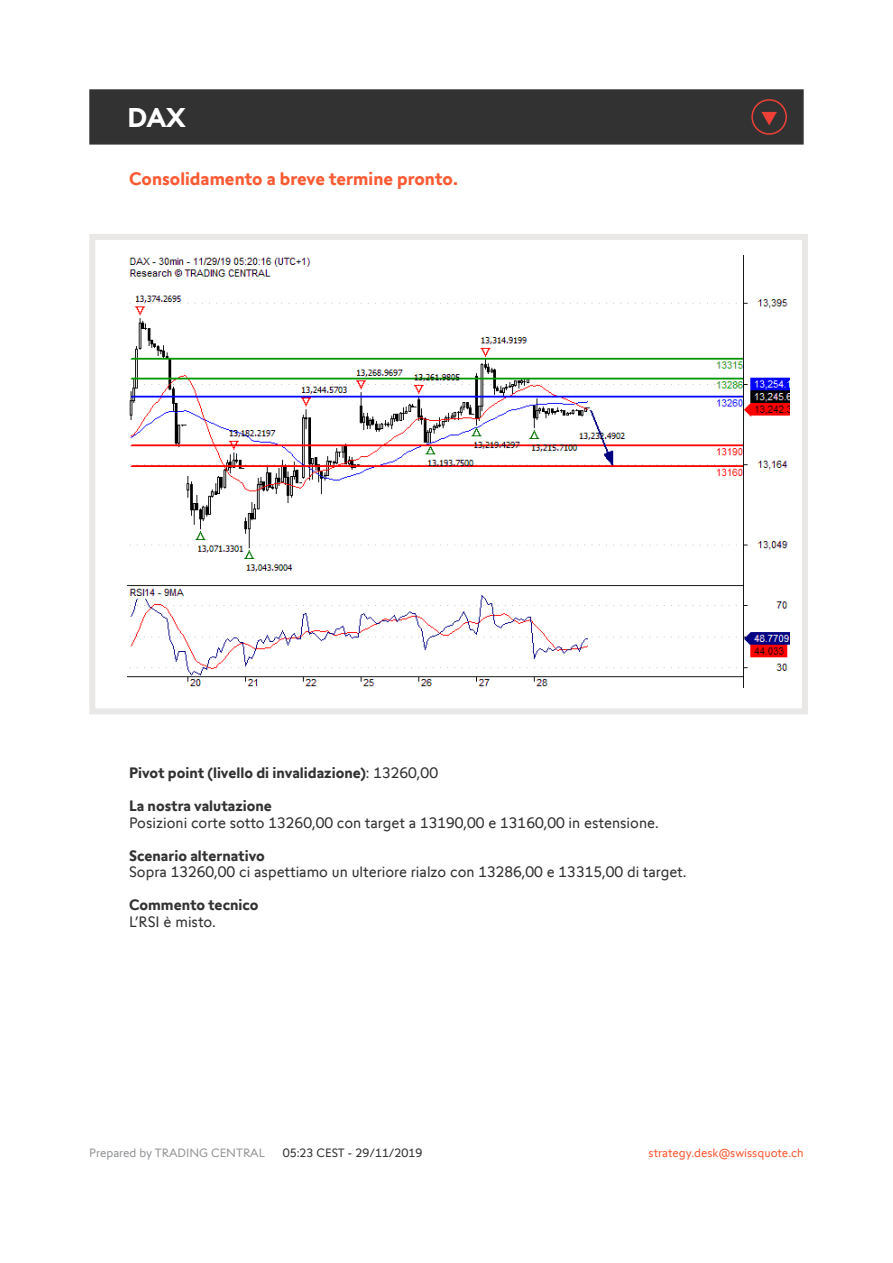
<style>
.page{position:relative;width:893px;height:1263px;background:#fff}
.page>*{position:absolute;margin:0;border:0;box-sizing:border-box;transform-origin:0 0}
.t1{font:700 27px "Swissquote CT";color:#fff}
.t2{font:700 18px "Swissquote CT";color:#fa5b35}
.t3{font:15px "Swissquote CT";color:#323232}
.t4{font:700 15px "Swissquote CT";color:#323232}
.t5{font:12px "Swissquote CT";color:#fa5b35}
.t6{font:12px "Swissquote CT";color:#939598}
.t7{font:12px "Swissquote CT";color:#323232}
.s1{font-weight:400}
</style>
<div class="page">
<div style="left:89px;top:234px;width:719px;height:480px;border:6px solid #e9e8e7"></div>
<div style="left:89px;top:89px;width:715px;height:56px;background:#323232;border:2px solid #323232"></div>
<img style="left:128px;top:255px;width:661px;height:432px">
<svg style="left:751px;top:99px;width:36px;height:36px"></svg>
<h1 class="t1" style="left:128px;top:101px;width:60px">DAX</h1>
<p class="t2" style="left:129px;top:168px;width:330px">Consolidamento a breve termine pronto.</p>
<p class="t4" style="left:129px;top:764px;width:310px">Pivot point (livello di invalidazione)<span class="s1">: 13260,00</span></p>
<p class="t4" style="left:129px;top:797px;width:144px">La nostra valutazione</p>
<p class="t3" style="left:129px;top:814px;width:531px">Posizioni corte sotto 13260,00 con target a 13190,00 e 13160,00 in estensione.</p>
<p class="t4" style="left:129px;top:846px;width:137px">Scenario alternativo</p>
<p class="t3" style="left:129px;top:863px;width:559px">Sopra 13260,00 ci aspettiamo un ulteriore rialzo con 13286,00 e 13315,00 di target.</p>
<p class="t4" style="left:129px;top:896px;width:131px">Commento tecnico</p>
<p class="t3" style="left:129px;top:913px;width:88px">L’RSI è misto.</p>
<p class="t6" style="left:89px;top:1145px;width:177px">Prepared by TRADING CENTRAL</p>
<p class="t7" style="left:283px;top:1145px;width:141px">05:23 CEST - 29/11/2019</p>
<p class="t5" style="left:649px;top:1145px;width:157px">strategy.desk@swissquote.ch</p>
</div>
